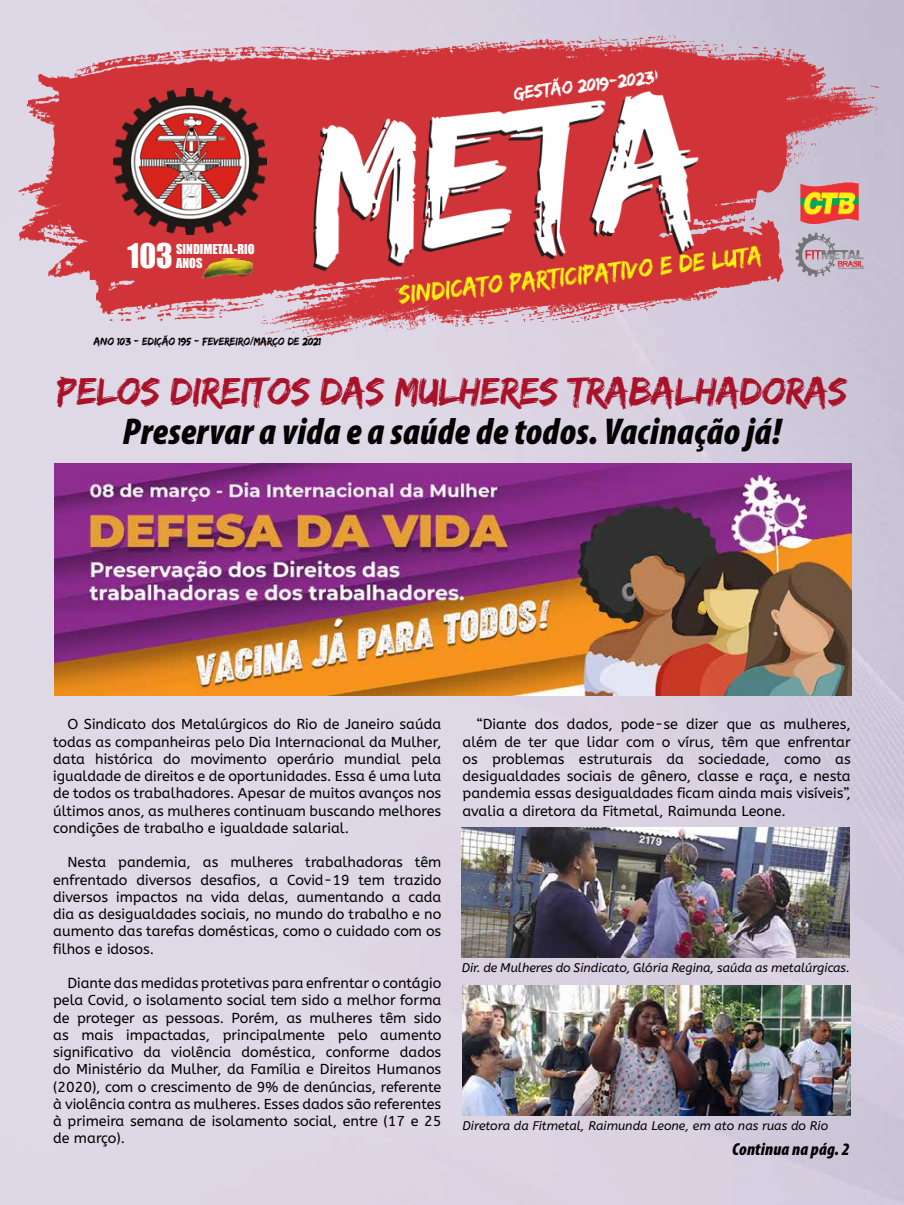
<style>
.page{position:relative;width:904px;height:1205px;background:#fff}
.page>*{position:absolute;margin:0;border:0;box-sizing:border-box;transform-origin:0 0}
.t1{font:40px "Edo";letter-spacing:-.01em;color:#a9132a}
.t2{font:italic 900 condensed 37.5px "Myriad Pro";letter-spacing:.01em;color:#000}
.t3{font:31.25px "Impact";color:#fff}
.t4{font:18.75px "Edo";color:#fff}
.t5{font:italic 900 condensed 17.5px "Myriad Pro";letter-spacing:.01em;color:#000}
.t6{font:14.38px/17.2px "A Bee Zee";color:#000;text-align:justify}
.t7{font:italic 12.5px "A Bee Zee";color:#000}
.t8{font:12.5px "Impact";color:#fff}
.t9{font:11.25px "Edo";letter-spacing:-.01em;color:#000}
.s1{font-family:"Redgar"}
</style>
<div class="page">
<div style="left:0;top:0;width:904px;height:1205px;background:linear-gradient(to right,#e3dcea,#d1cadb)"></div>
<img style="left:19px;top:36px;width:862px;height:309px">
<div style="left:90px;top:79px;width:220px;height:201px;background:#d13438"></div>
<img style="left:113px;top:89px;width:154px;height:146px">
<img style="left:201px;top:258px;width:52px;height:21px">
<div style="left:512px;top:55px;width:144px;height:47px;background:#d13438"></div>
<img style="left:54px;top:463px;width:797px;height:232px">
<img style="left:462px;top:828px;width:388px;height:130px">
<img style="left:462px;top:986px;width:388px;height:130px">
<h3 class="t3" style="left:127px;top:232px;width:47px">103</h3>
<p class="t8" style="left:176px;top:239px;width:80px">SINDIMETAL-RIO</p>
<p class="t8" style="left:176px;top:253px;width:28px">ANOS</p>
<p class="t9" style="left:94px;top:334px;width:229px">Ano 103 - edição 195 - fevereiro<span class="s1">/</span>março de 2021</p>
<h3 class="t4" style="left:512px;top:83px;width:143px;rotate:-7deg">gestão 2019-2023</h3>
<h1 class="t1" style="left:57px;top:368px;width:791px">pelos direitos das mulheres trabalhadoras</h1>
<h2 class="t2" style="left:123px;top:411px;width:660px">Preservar a vida e a saúde de todos. Vacinação já!</h2>
<p class="t6" style="left:53px;top:716px;width:390px;text-indent:14px">O Sindicato dos Metalúrgicos do Rio de Janeiro saúda todas as companheiras pelo Dia Internacional da Mulher, data histórica do movimento operário mundial pela igualdade de direitos e de oportunidades. Essa é uma luta de todos os trabalhadores. Apesar de muitos avanços nos últimos anos, as mulheres continuam buscando melhores condições de trabalho e igualdade salarial.</p>
<p class="t6" style="left:53px;top:854px;width:389px;text-indent:14px">Nesta pandemia, as mulheres trabalhadoras têm enfrentado diversos desafios, a Covid-19 tem trazido diversos impactos na vida delas, aumentando a cada dia as desigualdades sociais, no mundo do trabalho e no aumento das tarefas domésticas, como o cuidado com os filhos e idosos.</p>
<p class="t6" style="left:53px;top:975px;width:390px;text-indent:14px">Diante das medidas protetivas para enfrentar o contágio pela Covid, o isolamento social tem sido a melhor forma de proteger as pessoas. Porém, as mulheres têm sido as mais impactadas, principalmente pelo aumento significativo da violência doméstica, conforme dados do Ministério da Mulher, da Família e Direitos Humanos (2020), com o crescimento de 9% de denúncias, referente à violência contra as mulheres. Esses dados são referentes à primeira semana de isolamento social, entre (17 e 25 de março).</p>
<p class="t6" style="left:462px;top:716px;width:390px;text-indent:14px">“Diante dos dados, pode-se dizer que as mulheres, além de ter que lidar com o vírus, têm que enfrentar os problemas estruturais da sociedade, como as desigualdades sociais de gênero, classe e raça, e nesta pandemia essas desigualdades ficam ainda mais visíveis”, avalia a diretora da Fitmetal, Raimunda Leone.</p>
<p class="t7" style="left:462px;top:960px;width:390px">Dir. de Mulheres do Sindicato, Glória Regina, saúda as metalúrgicas.</p>
<p class="t7" style="left:462px;top:1118px;width:367px">Diretora da Fitmetal, Raimunda Leone, em ato nas ruas do Rio</p>
<p class="t5" style="left:732px;top:1140px;width:119px">Continua na pág. 2</p>
</div>
